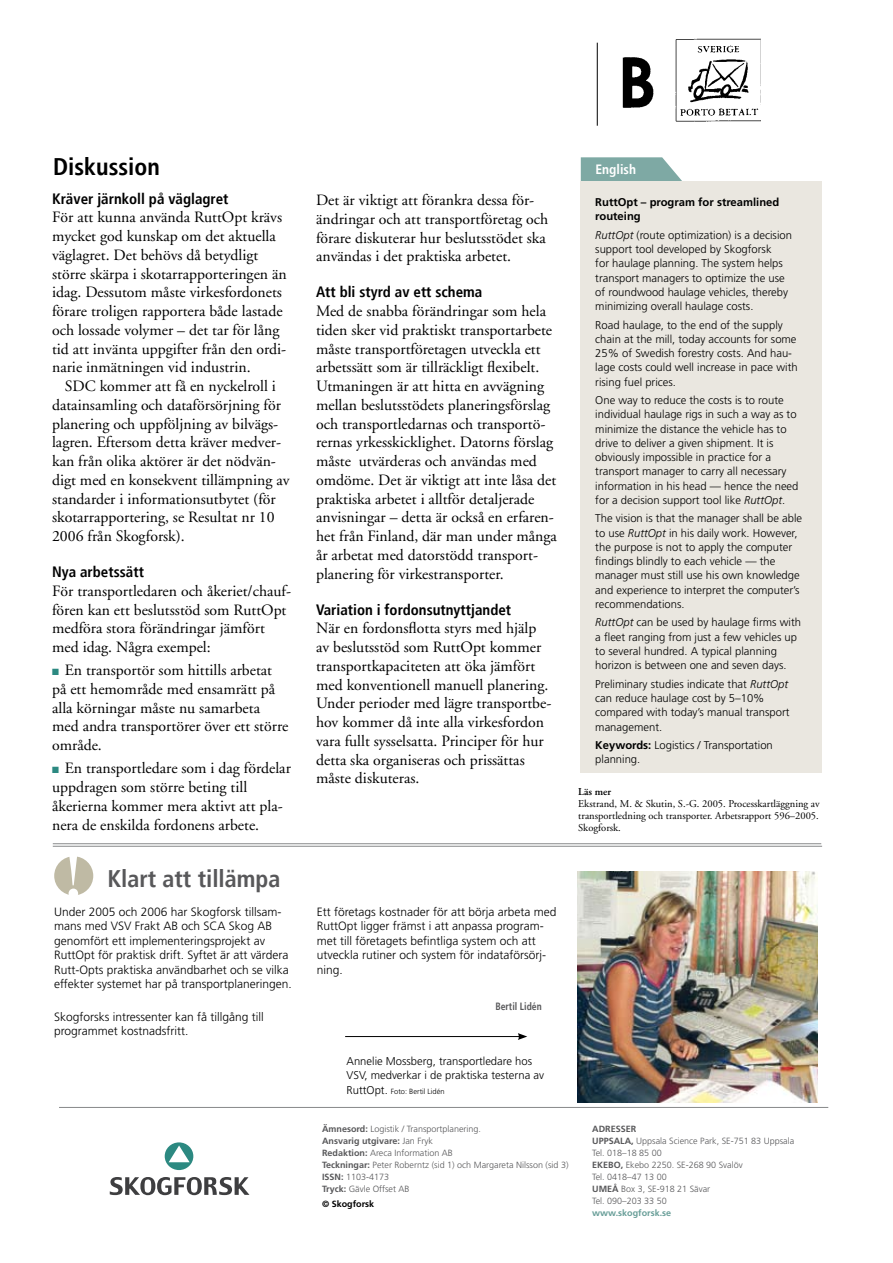
<style>
.page{position:relative;width:893px;height:1263px;background:#fff}
.page>*{position:absolute;margin:0;border:0;box-sizing:border-box;transform-origin:0 0}
.t1{font:700 condensed 24px "Frutiger";color:#58585a}
.t2{font:700 condensed 24px "Frutiger";color:#000}
.t3{font:15.75px/18.8px "Adobe Garamond";color:#000}
.t4{font:700 condensed 15px "Frutiger";color:#000}
.t5{font:700 condensed 13.5px "Frutiger";color:#fff}
.t6{font:300 12px/14.4px "Frutiger";color:#000}
.t7{font:300 11.25px/14.2px "Frutiger";color:#000}
.t8{font:700 11.25px/14.2px "Frutiger";color:#000}
.t9{font:10.5px/12px "Adobe Garamond";color:#000;text-align:justify}
.t10{font:700 condensed 10.5px "Frutiger";color:#58585a;scale:.92 1}
.t11{font:600 10.5px "Adobe Garamond";color:#000}
.t12{font:300 9px/12px "Frutiger";color:#58585a}
.t13{font:700 9px "Frutiger";color:#689e98}
.t14{font:700 9px "Frutiger";color:#000}
.t15{font:300 7.5px "Frutiger";color:#000}
.s1{color:#2c8981}
.s2{font-style:italic}
.s3{font-weight:700}
.s4{font-size:11.25px}
</style>
<div class="page">
<hr style="left:59px;top:1107px;width:769px;height:1px;background:#878889">
<svg style="left:110px;top:1177px;width:139px;height:18px"></svg>
<svg style="left:165px;top:1142px;width:28px;height:28px"></svg>
<svg style="left:169px;top:1145px;width:21px;height:17px"></svg>
<img style="left:623px;top:39px;width:138px;height:82px">
<hr style="left:597px;top:43px;width:1px;height:83px;background:#000">
<svg style="left:581px;top:157px;width:101px;height:24px"></svg>
<div style="left:54px;top:856px;width:39px;height:39px;background:#bfbaa4;border-radius:50%"></div>
<svg style="left:68px;top:844px;width:10px;height:51px"></svg>
<hr style="left:53px;top:846px;width:769px;height:1px;background:#878889">
<hr style="left:53px;top:843px;width:768px;height:1px;background:#878889">
<div style="left:580px;top:181px;width:242px;height:592px;background:#eae7e0"></div>
<hr style="left:345px;top:1036px;width:175px;height:1px;background:#000">
<svg style="left:518px;top:1033px;width:9px;height:7px"></svg>
<img style="left:578px;top:872px;width:239px;height:231px">
<h1 class="t2" style="left:53px;top:153px;width:108px">Diskussion</h1>
<p class="t4" style="left:52px;top:190px;width:178px">Kräver järnkoll på väglagret</p>
<p class="t3" style="left:52px;top:208px;width:236px">För att kunna använda RuttOpt krävs mycket god kunskap om det aktuella väglagret. Det behövs då betydligt större skärpa i skotarrapporteringen än idag. Dessutom måste virkesfordonets förare troligen rapportera både lastade och lossade volymer – det tar för lång tid att invänta uppgifter från den ordi&shy;narie inmätningen vid industrin.</p>
<p class="t3" style="left:52px;top:377px;width:239px;text-indent:13px">SDC kommer att få en nyckelroll i datainsamling och dataförsörjning för planering och uppföljning av bilvägs&shy;lagren. Eftersom detta kräver medver&shy;kan från olika aktörer är det nödvän&shy;digt med en konsekvent tillämpning av standarder i informationsutbytet (för skotarrapportering, se Resultat nr 10<br>2006 från Skogforsk).</p>
<p class="t4" style="left:52px;top:563px;width:93px">Nya arbetssätt</p>
<p class="t3" style="left:52px;top:582px;width:241px">För transportledaren och åkeriet/chauf&shy;fören kan ett beslutsstöd som RuttOpt medföra stora förändringar jämfört med idag. Några exempel:</p>
<p class="t3" style="left:52px;top:661px;width:238px"><span class="s1">■</span> En transportör som hittills arbetat på ett hemområde med ensamrätt på alla körningar måste nu samarbeta med andra transportörer över ett större område.</p>
<p class="t3" style="left:52px;top:759px;width:240px"><span class="s1">■</span> En transportledare som i dag fördelar uppdragen som större beting till åkerierna kommer mera aktivt att pla&shy;nera de enskilda fordonens arbete.</p>
<h1 class="t1" style="left:107px;top:865px;width:175px">Klart att tillämpa</h1>
<p class="t6" style="left:54px;top:905px;width:239px">Under 2005 och 2006 har Skogforsk tillsam&shy;mans med VSV Frakt AB och SCA Skog AB genomfört ett implementeringsprojekt av RuttOpt för praktisk drift. Syftet är att värdera Rutt-Opts praktiska användbarhet och se vilka effekter systemet har på transportplaneringen.</p>
<p class="t6" style="left:54px;top:1010px;width:211px">Skogforsks intressenter kan få tillgång till programmet kostnadsfritt.</p>
<p class="t3" style="left:316px;top:191px;width:234px">Det är viktigt att förankra dessa för&shy;ändringar och att transportföretag och förare diskuterar hur beslutsstödet ska användas i det praktiska arbetet.</p>
<p class="t4" style="left:316px;top:283px;width:168px">Att bli styrd av ett schema</p>
<p class="t3" style="left:316px;top:302px;width:242px">Med de snabba förändringar som hela tiden sker vid praktiskt transportarbete måste transportföretagen utveckla ett arbetssätt som är tillräckligt flexibelt.<br>Utmaningen är att hitta en avvägning mellan beslutsstödets planeringsförslag och transportledarnas och transportö&shy;rernas yrkesskicklighet. Datorns förslag måste utvärderas och användas med omdöme. Det är viktigt att inte låsa det praktiska arbetet i alltför detaljerade anvisningar – detta är också en erfaren&shy;het från Finland, där man under många år arbetat med datorstödd transport&shy;planering för virkestransporter.</p>
<p class="t4" style="left:316px;top:600px;width:197px">Variation i fordonsutnyttjandet</p>
<p class="t3" style="left:316px;top:619px;width:237px">När en fordonsflotta styrs med hjälp av beslutsstöd som RuttOpt kommer transportkapaciteten att öka jämfört med konventionell manuell planering.<br>Under perioder med lägre transportbe&shy;hov kommer då inte alla virkesfordon vara fullt sysselsatta. Principer för hur detta ska organiseras och prissättas måste diskuteras.</p>
<p class="t5" style="left:595px;top:161px;width:42px">English</p>
<p class="t8" style="left:595px;top:195px;width:186px">RuttOpt – program for streamlined routeing</p>
<p class="t7" style="left:595px;top:228px;width:198px"><span class="s2">RuttOpt</span> (route optimization) is a decision support tool developed by Skogforsk<br>for haulage planning. The system helps transport managers to optimize the use of roundwood haulage vehicles, thereby minimizing overall haulage costs.</p>
<p class="t7" style="left:595px;top:318px;width:204px">Road haulage, to the end of the supply chain at the mill, today accounts for some 25% of Swedish forestry costs. And hau&shy;lage costs could well increase in pace with rising fuel prices.</p>
<p class="t7" style="left:595px;top:393px;width:205px">One way to reduce the costs is to route individual haulage rigs in such a way as to minimize the distance the vehicle has to drive to deliver a given shipment. It is obviously impossible in practice for a transport manager to carry all necessary information in his head — hence the need for a decision support tool like <span class="s2">RuttOpt</span>.</p>
<p class="t7" style="left:595px;top:512px;width:208px">The vision is that the manager shall be able to use <span class="s2">RuttOpt</span> in his daily work. However, the purpose is not to apply the computer findings blindly to each vehicle — the manager must still use his own knowledge and experience to interpret the computer’s recommendations.</p>
<p class="t7" style="left:595px;top:616px;width:207px"><span class="s2">RuttOpt</span> can be used by haulage firms with a fleet ranging from just a few vehicles up to several hundred. A typical planning horizon is between one and seven days.</p>
<p class="t7" style="left:595px;top:677px;width:196px">Preliminary studies indicate that <span class="s2">RuttOpt </span>can reduce haulage cost by 5–10% compared with today’s manual transport management.</p>
<p class="t7" style="left:595px;top:738px;width:179px"><span class="s3">Keywords:</span> Logistics / Transportation planning.</p>
<p class="t11" style="left:578px;top:786px;width:34px">Läs mer</p>
<p class="t9" style="left:578px;top:798px;width:243px">Ekstrand, M. &amp; Skutin, S.-G. 2005. Processkartläggning av transportledning och transporter. Arbetsrapport 596–2005.<br>Skogforsk.</p>
<p class="t6" style="left:317px;top:905px;width:241px">Ett företags kostnader för att börja arbeta med RuttOpt ligger främst i att anpassa program&shy;met till företagets befintliga system och att utveckla rutiner och system för indataförsörj&shy;ning.</p>
<p class="t10" style="left:495px;top:1000px;width:52px">Bertil Lidén</p>
<p class="t7" style="left:347px;top:1054px;width:199px">Annelie Mossberg, transportledare hos<br>VSV, medverkar i de praktiska testerna av</p>
<p class="t15" style="left:347px;top:1087px;width:100px"><span class="s4">RuttOpt.</span> Foto: Bertil Lidén</p>
<p class="t12" style="left:322px;top:1123px;width:248px"><span class="s3">Ämnesord:</span> Logistik / Transportplanering.<br><span class="s3">Ansvarig utgivare:</span> Jan Fryk<br><span class="s3">Redaktion:</span> Areca Information AB<br><span class="s3">Teckningar:</span> Peter Roberntz (sid 1) och Margareta Nilsson (sid 3)<br><span class="s3">ISSN:</span> 1103-4173<br><span class="s3">Tryck:</span> Gävle Offset AB</p>
<p class="t14" style="left:322px;top:1198px;width:54px">© Skogforsk</p>
<p class="t12" style="left:592px;top:1123px;width:204px"><span class="s3">ADRESSER<br>UPPSALA,</span> Uppsala Science Park, SE-751 83 Uppsala<br>Tel. 018–18 85 00<br><span class="s3">EKEBO,</span> Ekebo 2250. SE-268 90 Svalöv<br>Tel. 0418–47 13 00<br><span class="s3">UMEÅ</span> Box 3, SE-918 21 Sävar<br>Tel. 090–203 33 50</p>
<p class="t13" style="left:592px;top:1207px;width:81px">www.skogforsk.se</p>
</div>
